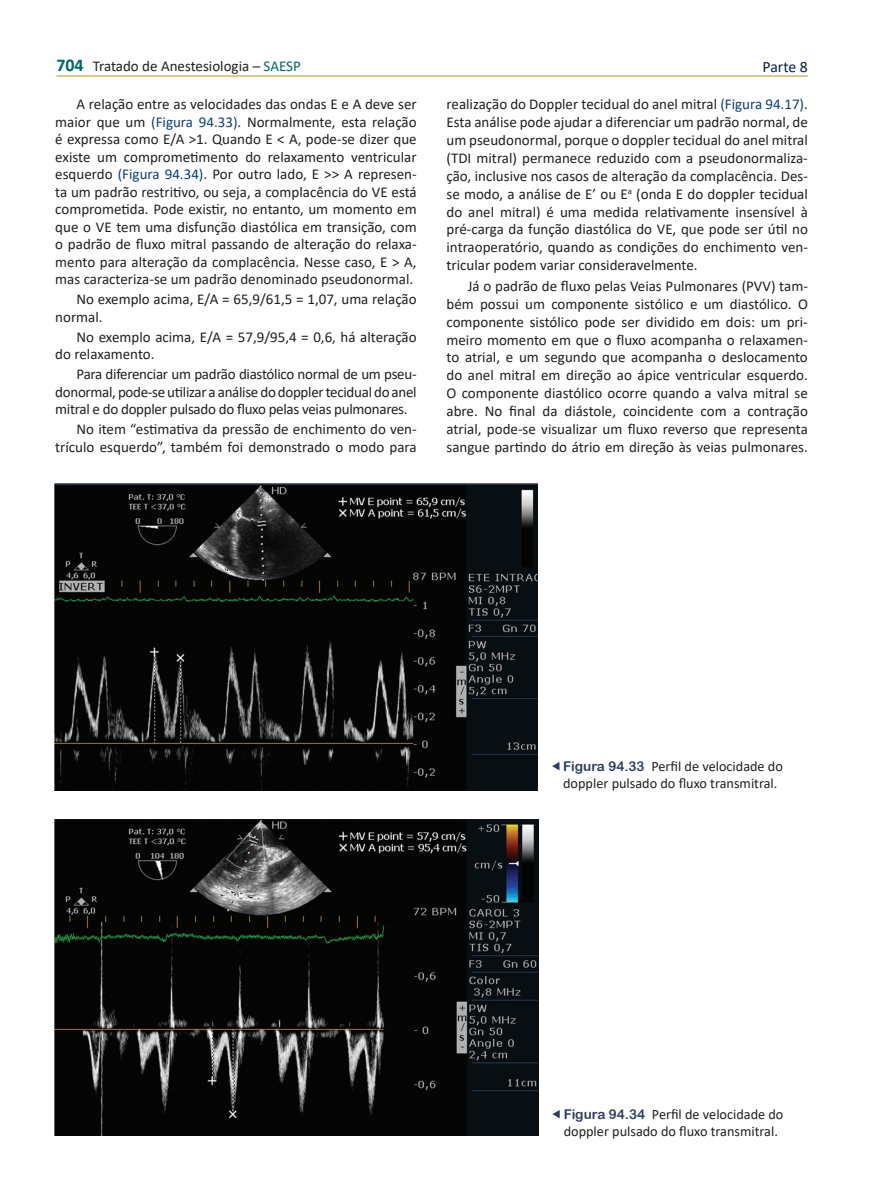
<style>
.page{position:relative;width:893px;height:1191px;background:#fff}
.page>*{position:absolute;margin:0;border:0;box-sizing:border-box;transform-origin:0 0}
.t1{font:15.75px "Calibri";letter-spacing:-.005em;color:#05204a}
.t2{font:15px/17.9px "Calibri";color:#231f20;text-align:justify}
.t3{font:14.25px/17.1px "Calibri";color:#231f20}
.s1{font-weight:700;font-size:18px;color:#006769}
.s2{color:#006769}
.s3{color:#0f4176}
.s4{font-family:"Arial Rounded MT Bold";font-size:13.5px;color:#2b3d62}
</style>
<div class="page">
<hr style="left:56px;top:76px;width:752px;height:1px;background:#bb921e">
<img style="left:55px;top:483px;width:483px;height:307px">
<img style="left:54px;top:820px;width:484px;height:315px">
<p class="t2" style="left:56px;top:56px;width:246px"><span class="s1">704</span> Tratado de Anestesiologia – <span class="s2">SAESP</span></p>
<p class="t1" style="left:763px;top:56px;width:47px">Parte 8</p>
<p class="t2" style="left:55px;top:95px;width:363px;text-indent:21px">A relação entre as velocidades das ondas E e A deve ser maior que um <span class="s3">(Figura 94.33)</span>. Normalmente, esta relação é expressa como E/A &gt;1. Quando E &lt; A, pode-se dizer que existe um comprometimento do relaxamento ventricular esquerdo <span class="s3">(Figura 94.34)</span>. Por outro lado, E &gt;&gt; A represen&shy;ta um padrão restritivo, ou seja, a complacência do VE está comprometida. Pode existir, no entanto, um momento em que o VE tem uma disfunção diastólica em transição, com o padrão de fluxo mitral passando de alteração do relaxa&shy;mento para alteração da complacência. Nesse caso, E &gt; A, mas caracteriza-se um padrão denominado pseudonormal.</p>
<p class="t2" style="left:55px;top:290px;width:363px;text-indent:21px">No exemplo acima, E/A = 65,9/61,5 = 1,07, uma relação normal.</p>
<p class="t2" style="left:55px;top:328px;width:363px;text-indent:21px">No exemplo acima, E/A = 57,9/95,4 = 0,6, há alteração do relaxamento.</p>
<p class="t2" style="left:55px;top:365px;width:363px;text-indent:21px">Para diferenciar um padrão diastólico normal de um pseu&shy;donormal, pode-se utilizar a análise do doppler tecidual do anel mitral e do doppler pulsado do fluxo pelas veias pulmonares.</p>
<p class="t2" style="left:55px;top:420px;width:363px;text-align:right">No item “estimativa da pressão de enchimento do ven&shy;trículo esquerdo”, também foi demonstrado o modo para</p>
<p class="t2" style="left:446px;top:95px;width:363px">realização do Doppler tecidual do anel mitral <span class="s3">(Figura 94.17)</span>.<br>Esta análise pode ajudar a diferenciar um padrão normal, de um pseudonormal, porque o doppler tecidual do anel mitral (TDI mitral) permanece reduzido com a pseudonormaliza&shy;ção, inclusive nos casos de alteração da complacência. Des&shy;se modo, a análise de E’ ou E<sup>a</sup> (onda E do doppler tecidual do anel mitral) é uma medida relativamente insensível à pré-carga da função diastólica do VE, que pode ser útil no intraoperatório, quando as condições do enchimento ven&shy;tricular podem variar consideravelmente.</p>
<p class="t2" style="left:446px;top:276px;width:363px;text-indent:21px">Já o padrão de fluxo pelas Veias Pulmonares (PVV) tam&shy;bém possui um componente sistólico e um diastólico. O componente sistólico pode ser dividido em dois: um pri&shy;meiro momento em que o fluxo acompanha o relaxamen&shy;to atrial, e um segundo que acompanha o deslocamento do anel mitral em direção ao ápice ventricular esquerdo.<br>O componente diastólico ocorre quando a valva mitral se abre. No final da diástole, coincidente com a contração atrial, pode-se visualizar um fluxo reverso que representa sangue partindo do átrio em direção às veias pulmonares.</p>
<p class="t3" style="left:563px;top:757px;width:221px"><span class="s4">Figura 94.33</span> Perfil de velocidade do doppler pulsado do fluxo transmitral.</p>
<p class="t3" style="left:564px;top:1105px;width:221px"><span class="s4">Figura 94.34</span> Perfil de velocidade do doppler pulsado do fluxo transmitral.</p>
</div>
